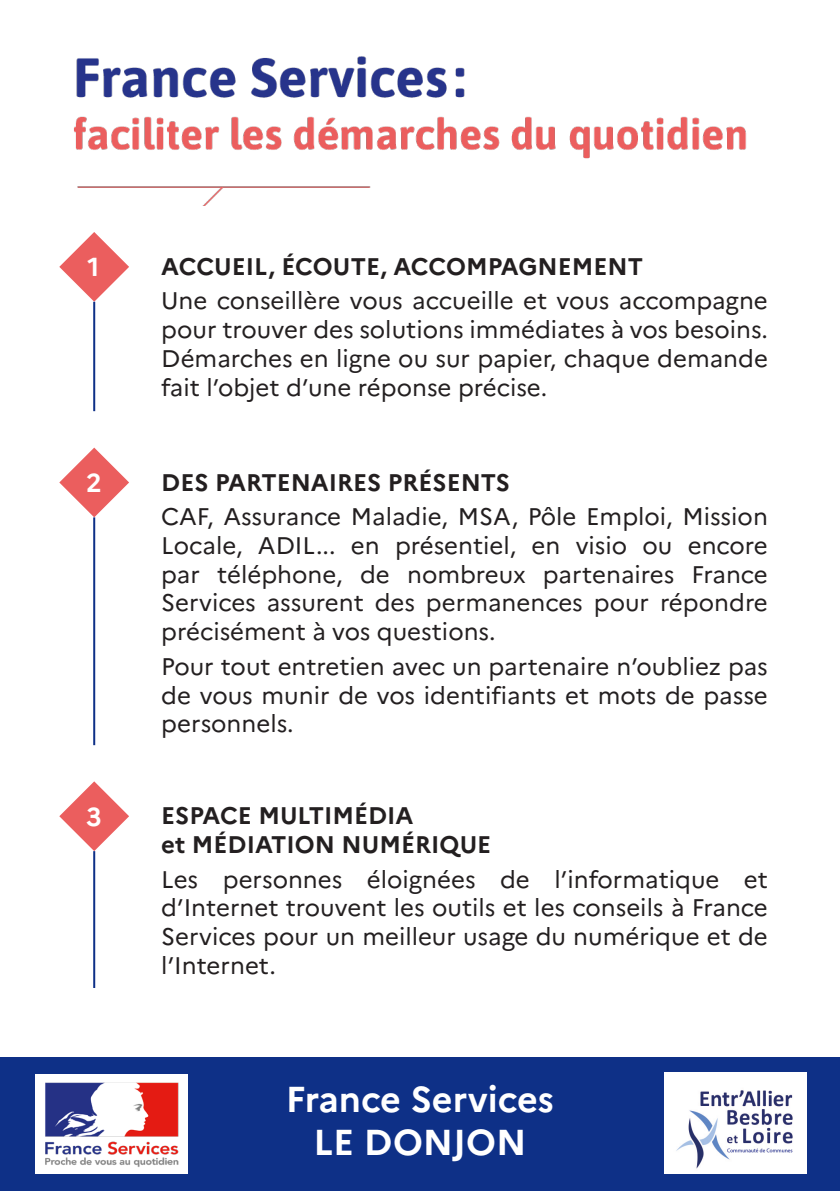
<style>
.page{position:relative;width:840px;height:1191px;background:#fff}
.page>*{position:absolute;margin:0;border:0;box-sizing:border-box;transform-origin:0 0}
.t1{font:700 36px "Marianne";color:#fff}
.t2{font:700 26px "Marianne";color:#fff}
.t3{font:24px/28.8px "Marianne";color:#231f20;text-align:justify}
.t4{font:700 24px "Marianne";color:#231f20}
</style>
<div class="page">
<img style="left:74px;top:56px;width:673px;height:150px">
<svg style="left:59px;top:232px;width:70px;height:70px"></svg>
<svg style="left:59px;top:447px;width:70px;height:70px"></svg>
<svg style="left:59px;top:781px;width:70px;height:70px"></svg>
<hr style="left:93px;top:302px;width:2px;height:109px;background:#0e3087">
<hr style="left:93px;top:517px;width:2px;height:228px;background:#0e3087">
<hr style="left:93px;top:851px;width:2px;height:137px;background:#0e3087">
<div style="left:0;top:1057px;width:839px;height:134px;background:#0e3087"></div>
<img style="left:35px;top:1074px;width:152px;height:99px">
<img style="left:664px;top:1072px;width:142px;height:101px">
<p class="t2" style="left:87px;top:251px;width:14px">1</p>
<p class="t4" style="left:161px;top:252px;width:483px">ACCUEIL, ÉCOUTE, ACCOMPAGNEMENT</p>
<p class="t3" style="left:161px;top:286px;width:607px">Une conseillère vous accueille et vous accompagne pour trouver des solutions immédiates à vos besoins.<br>Démarches en ligne ou sur papier, chaque demande fait l’objet d’une réponse précise.</p>
<p class="t2" style="left:86px;top:467px;width:17px">2</p>
<p class="t4" style="left:161px;top:467px;width:350px">DES PARTENAIRES PRÉSENTS</p>
<p class="t3" style="left:161px;top:502px;width:607px">CAF, Assurance Maladie, MSA, Pôle Emploi, Mission Locale, ADIL... en présentiel, en visio ou encore par téléphone, de nombreux partenaires France Services assurent des permanences pour répondre précisément à vos questions.</p>
<p class="t3" style="left:161px;top:652px;width:607px">Pour tout entretien avec un partenaire n’oubliez pas de vous munir de vos identifiants et mots de passe personnels.</p>
<p class="t2" style="left:86px;top:800px;width:17px">3</p>
<p class="t4" style="left:161px;top:801px;width:253px">ESPACE MULTIMÉDIA</p>
<p class="t4" style="left:161px;top:830px;width:331px">et MÉDIATION NUMÉRIQUE</p>
<p class="t3" style="left:161px;top:864px;width:607px">Les personnes éloignées de l’informatique et d’Internet trouvent les outils et les conseils à France Services pour un meilleur usage du numérique et de l’Internet.</p>
<p class="t1" style="left:286px;top:1077px;width:269px">France Services</p>
<p class="t1" style="left:313px;top:1120px;width:214px">LE DONJON</p>
</div>
